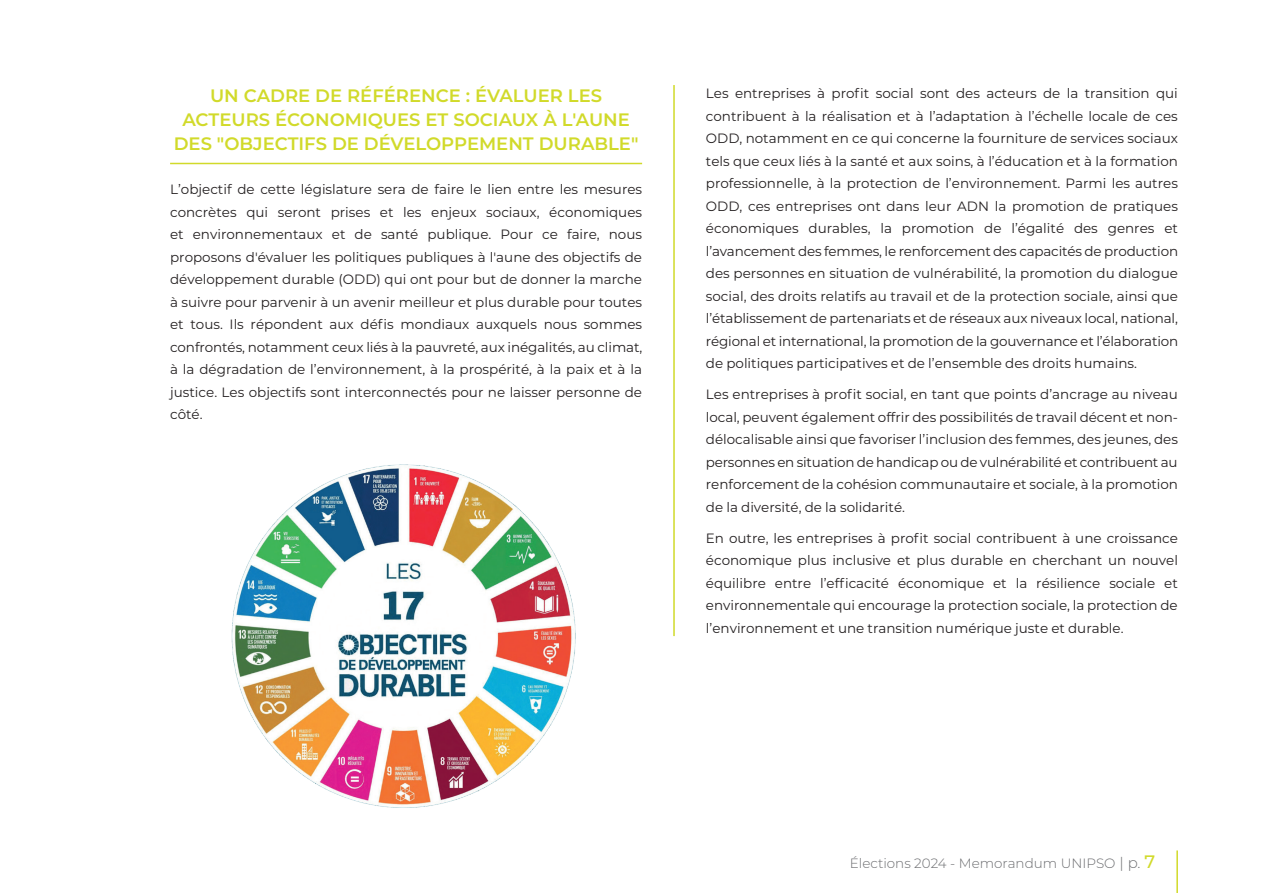
<style>
.page{position:relative;width:1263px;height:893px;background:#fff}
.page>*{position:absolute;margin:0;border:0;box-sizing:border-box;transform-origin:0 0}
.t1{font:600 18px/24px "Montserrat";color:#d1da2a;text-align:center}
.t2{font:13.5px/22.5px "Montserrat";color:#231f20;text-align:justify}
.t3{font:300 13.5px "Montserrat";color:#6c6d70}
.s1{font-size:15px}
.s2{font-weight:500;font-size:18px;color:#d1da2a}
</style>
<div class="page">
<hr style="left:1176px;top:850px;width:2px;height:43px;background:#d1da2a">
<hr style="left:170px;top:163px;width:472px;height:1px;background:#d1da2a">
<hr style="left:674px;top:85px;width:1px;height:551px;background:#d1da2a">
<img style="left:231px;top:464px;width:345px;height:344px">
<h1 class="t1" style="left:174px;top:83px;width:466px">UN CADRE DE RÉFÉRENCE : ÉVALUER LES<br>ACTEURS ÉCONOMIQUES ET SOCIAUX À L'AUNE<br>DES "OBJECTIFS DE DÉVELOPPEMENT DURABLE"</h1>
<p class="t2" style="left:170px;top:178px;width:474px">L’objectif de cette législature sera de faire le lien entre les mesures concrètes qui seront prises et les enjeux sociaux, économiques et environnementaux et de santé publique. Pour ce faire, nous proposons d'évaluer les politiques publiques à l'aune des objectifs de développement durable (ODD) qui ont pour but de donner la marche à suivre pour parvenir à un avenir meilleur et plus durable pour toutes et tous. Ils répondent aux défis mondiaux auxquels nous sommes confrontés, notamment ceux liés à la pauvreté, aux inégalités, au climat, à la dégradation de l’environnement, à la prospérité, à la paix et à la justice. Les objectifs sont interconnectés pour ne laisser personne de côté.</p>
<p class="t2" style="left:706px;top:82px;width:474px">Les entreprises à profit social sont des acteurs de la transition qui contribuent à la réalisation et à l’adaptation à l’échelle locale de ces ODD, notamment en ce qui concerne la fourniture de services sociaux tels que ceux liés à la santé et aux soins, à l’éducation et à la formation professionnelle, à la protection de l’environnement. Parmi les autres ODD, ces entreprises ont dans leur ADN la promotion de pratiques économiques durables, la promotion de l’égalité des genres et l’avancement des femmes, le renforcement des capacités de production des personnes en situation de vulnérabilité, la promotion du dialogue social, des droits relatifs au travail et de la protection sociale, ainsi que l’établissement de partenariats et de réseaux aux niveaux local, national, régional et international, la promotion de la gouvernance et l’élaboration de politiques participatives et de l’ensemble des droits humains.</p>
<p class="t2" style="left:706px;top:383px;width:474px">Les entreprises à profit social, en tant que points d’ancrage au niveau local, peuvent également offrir des possibilités de travail décent et non&shy;délocalisable ainsi que favoriser l’inclusion des femmes, des jeunes, des personnes en situation de handicap ou de vulnérabilité et contribuent au renforcement de la cohésion communautaire et sociale, à la promotion de la diversité, de la solidarité.</p>
<p class="t2" style="left:706px;top:526px;width:474px">En outre, les entreprises à profit social contribuent à une croissance économique plus inclusive et plus durable en cherchant un nouvel équilibre entre l’efficacité économique et la résilience sociale et environnementale qui encourage la protection sociale, la protection de l’environnement et une transition numérique juste et durable.</p>
<p class="t3" style="left:850px;top:854px;width:307px">Élections 2024 - Memorandum UNIPSO <span class="s1">| p.</span> <span class="s2">7</span></p>
</div>
